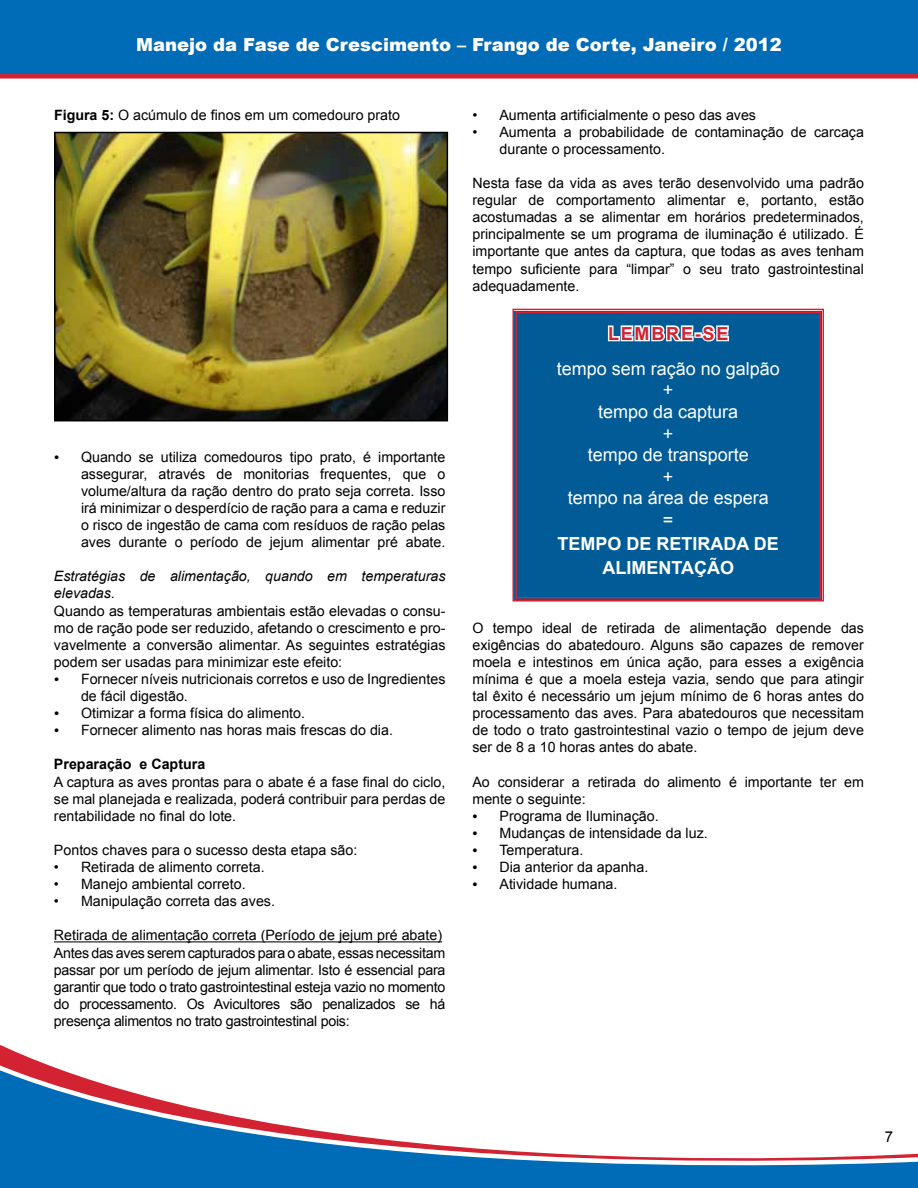
<style>
.page{position:relative;width:918px;height:1188px;background:#fff}
.page>*{position:absolute;margin:0;border:0;box-sizing:border-box;transform-origin:0 0}
.t1{font:18px/21.6px "Arial";color:#fff;text-align:center}
.t2{font:900 18px "Arial";color:#fff}
.t3{font:700 18px/24px "Arial";color:#fff;text-align:center}
.t4{font:700 18px "Arial";letter-spacing:.1em;color:#d32232}
.t5{font:15px "Arial";color:#000}
.t6{font:14.25px/17.1px "Arial";color:#000;text-align:justify}
.t7{font:14.25px/17.1px "Arial";letter-spacing:-.02em;color:#000}
.t8{font:italic 14.25px/17.1px "Arial";color:#000}
.t9{font:700 14.25px "Arial";color:#000}
.s1{font-weight:700}
.s2{font-family:"Myriad Pro";font-size:18px}
</style>
<div class="page">
<svg style="left:0;top:1051px;width:918px;height:137px"></svg>
<div style="left:0;top:0;width:918px;height:79px;background:#006bb6"></div>
<hr style="left:54px;top:941px;width:388px;height:1px;background:#000">
<div style="left:512px;top:308px;width:312px;height:294px;background:#005b96"></div>
<div style="left:515px;top:312px;width:306px;height:286px;border:1px solid #d32232"></div>
<img style="left:57px;top:135px;width:388px;height:283px">
<div style="left:54px;top:132px;width:394px;height:289px;border:2px solid #000"></div>
<p class="t2" style="left:136px;top:31px;width:647px">Manejo da Fase de Crescimento – Frango de Corte, Janeiro / 2012</p>
<p class="t6" style="left:54px;top:106px;width:348px"><span class="s1">FIGURA 5:</span> O acúmulo de finos em um comedouro prato</p>
<p class="t6" style="left:81px;top:448px;width:366px;text-indent:-27px"><span class="s2">•</span> Quando se utiliza comedouros tipo prato, é importante assegurar, através de monitorias frequentes, que o volume/altura da ração dentro do prato seja correta. Isso irá minimizar o desperdício de ração para a cama e reduzir o risco de ingestão de cama com resíduos de ração pelas aves durante o período de jejum alimentar pré abate.</p>
<p class="t8" style="left:54px;top:568px;width:393px">Estratégias de alimentação, quando em temperaturas elevadas.</p>
<p class="t6" style="left:54px;top:602px;width:393px">Quando as temperaturas ambientais estão elevadas o consu&shy;mo de ração pode ser reduzido, afetando o crescimento e pro&shy;vavelmente a conversão alimentar. As seguintes estratégias podem ser usadas para minimizar este efeito:</p>
<p class="t6" style="left:81px;top:670px;width:366px;text-indent:-27px"><span class="s2">•</span> Fornecer níveis nutricionais corretos e uso de Ingredientes de fácil digestão.</p>
<p class="t6" style="left:54px;top:705px;width:253px"><span class="s2">•</span> Otimizar a forma física do alimento.</p>
<p class="t6" style="left:54px;top:722px;width:341px"><span class="s2">•</span> Fornecer alimento nas horas mais frescas do dia.</p>
<p class="t9" style="left:54px;top:755px;width:153px">PREPARAÇÃO E CAPTURA</p>
<p class="t6" style="left:54px;top:773px;width:393px">A captura as aves prontas para o abate é a fase final do ciclo, se mal planejada e realizada, poderá contribuir para perdas de rentabilidade no final do lote.</p>
<p class="t6" style="left:54px;top:841px;width:305px">Pontos chaves para o sucesso desta etapa são:</p>
<p class="t6" style="left:54px;top:859px;width:212px">• Retirada de alimento correta.</p>
<p class="t6" style="left:54px;top:876px;width:193px">• Manejo ambiental correto.</p>
<p class="t6" style="left:54px;top:893px;width:223px">• Manipulação correta das aves.</p>
<p class="t7" style="left:54px;top:927px;width:393px">Retirada de alimentação correta (Período de jejum pré abate)<br>Antes das aves serem capturados para o abate, essas necessitam passar por um período de jejum alimentar. Isto é essencial para garantir que todo o trato gastrointestinal esteja vazio no momento do processamento. Os Avicultores são penalizados se há presença alimentos no trato gastrointestinal pois:</p>
<p class="t6" style="left:472px;top:106px;width:285px">• Aumenta artificialmente o peso das aves</p>
<p class="t6" style="left:499px;top:123px;width:366px;text-indent:-27px">• Aumenta a probabilidade de contaminação de carcaça durante o processamento.</p>
<p class="t6" style="left:472px;top:175px;width:393px">Nesta fase da vida as aves terão desenvolvido uma padrão regular de comportamento alimentar e, portanto, estão acostumadas a se alimentar em horários predeterminados, principalmente se um programa de iluminação é utilizado. É importante que antes da captura, que todas as aves tenham tempo suficiente para “limpar” o seu trato gastrointestinal adequadamente.</p>
<p class="t4" style="left:608px;top:321px;width:122px">LEMBRE-SE</p>
<p class="t1" style="left:557px;top:358px;width:225px">tempo sem ração no galpão +<br>tempo da captura<br>+<br>tempo de transporte<br>+<br>tempo na área de espera<br>=</p>
<p class="t3" style="left:558px;top:532px;width:223px">TEMPO DE RETIRADA DE<br>ALIM ENTAÇÃO</p>
<p class="t6" style="left:472px;top:619px;width:393px">O tempo ideal de retirada de alimentação depende das exigências do abatedouro. Alguns são capazes de remover moela e intestinos em única ação, para esses a exigência mínima é que a moela esteja vazia, sendo que para atingir tal êxito é necessário um jejum mínimo de 6 horas antes do processamento das aves. Para abatedouros que necessitam de todo o trato gastrointestinal vazio o tempo de jejum deve ser de 8 a 10 horas antes do abate.</p>
<p class="t6" style="left:472px;top:773px;width:393px">Ao considerar a retirada do alimento é importante ter em mente o seguinte:</p>
<p class="t6" style="left:472px;top:807px;width:188px"><span class="s2">•</span> Programa de Iluminação.</p>
<p class="t6" style="left:472px;top:824px;width:237px"><span class="s2">•</span> Mudanças de intensidade da luz.</p>
<p class="t6" style="left:472px;top:841px;width:112px"><span class="s2">•</span> Temperatura.</p>
<p class="t6" style="left:472px;top:859px;width:177px"><span class="s2">•</span> Dia anterior da apanha.</p>
<p class="t6" style="left:472px;top:876px;width:147px"><span class="s2">•</span> Atividade humana.</p>
<p class="t5" style="left:885px;top:1127px;width:10px">7</p>
</div>
